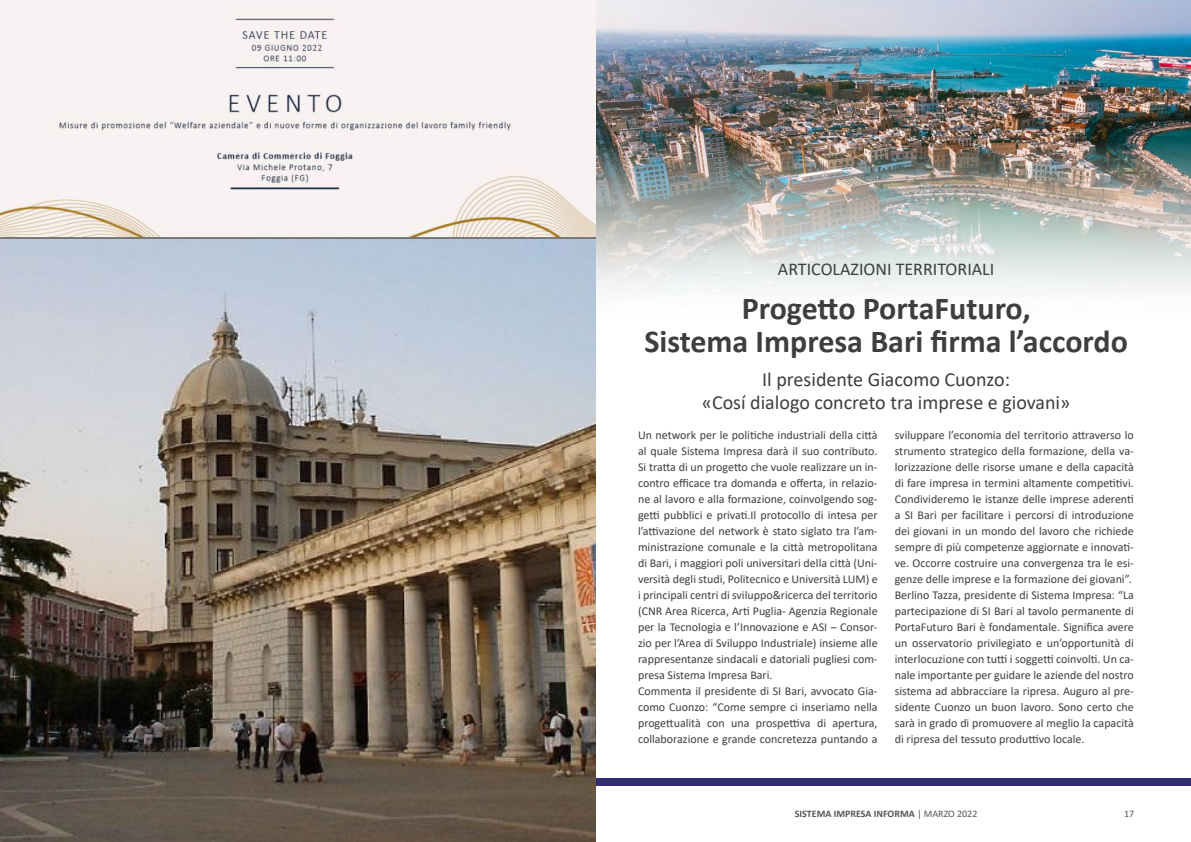
<style>
.page{position:relative;width:1191px;height:842px;background:#fff}
.page>*{position:absolute;margin:0;border:0;box-sizing:border-box;transform-origin:0 0}
.titolo{font:700 32px/33px "Calibri";color:#3e3e3f;text-align:center}
.sottotitolo{font:20px/23px "Calibri";color:#3e3e3f;text-align:center}
.titolo-2{font:18px "Calibri";color:#3e3e3f}
.testo{font:12px/16px "Calibri";color:#3e3e3f;text-align:justify}
.data{font:700 10px "Calibri";color:#545557}
.t1{font:10px "Calibri";color:#545557}
.s1{font-weight:400}
</style>
<div class="page">
<div style="left:595px;top:778px;width:596px;height:7px;background:#322d74"></div>
<img style="left:595px;top:0;width:596px;height:330px">
<img style="left:0;top:239px;width:595px;height:603px">
<img style="left:0;top:0;width:595px;height:239px">
<p class="titolo-2" style="left:778px;top:256px;width:218px">ARTICOLAZIONI TERRITORIALI</p>
<p class="titolo" style="left:644px;top:291px;width:485px">Progetto PortaFuturo,<br>Sistema Impresa Bari firma l’accordo</p>
<p class="sottotitolo" style="left:702px;top:368px;width:370px">Il presidente Giacomo Cuonzo:<br>«Cosí dialogo concreto tra imprese e giovani»</p>
<p class="testo" style="left:638px;top:426px;width:241px">Un network per le politiche industriali della città al quale Sistema Impresa darà il suo contributo.<br>Si tratta di un progetto che vuole realizzare un in&shy;contro efficace tra domanda e offerta, in relazio&shy;ne al lavoro e alla formazione, coinvolgendo sog&shy;getti pubblici e privati.Il protocollo di intesa per l’attivazione del network è stato siglato tra l’am&shy;ministrazione comunale e la città metropolitana di Bari, i maggiori poli universitari della città (Uni&shy;versità degli studi, Politecnico e Università LUM) e i principali centri di sviluppo&amp;ricerca del territorio (CNR Area Ricerca, Arti Puglia- Agenzia Regionale per la Tecnologia e l’Innovazione e ASI – Consor&shy;zio per l’Area di Sviluppo Industriale) insieme alle rappresentanze sindacali e datoriali pugliesi com&shy;presa Sistema Impresa Bari.</p>
<p class="testo" style="left:638px;top:682px;width:241px">Commenta il presidente di SI Bari, avvocato Gia&shy;como Cuonzo: “Come sempre ci inseriamo nella progettualità con una prospettiva di apertura, collaborazione e grande concretezza puntando a</p>
<p class="testo" style="left:894px;top:426px;width:241px">sviluppare l’economia del territorio attraverso lo strumento strategico della formazione, della va&shy;lorizzazione delle risorse umane e della capacità di fare impresa in termini altamente competitivi.<br>Condivideremo le istanze delle imprese aderenti a SI Bari per facilitare i percorsi di introduzione dei giovani in un mondo del lavoro che richiede sempre di più competenze aggiornate e innovati&shy;ve. Occorre costruire una convergenza tra le esi&shy;genze delle imprese e la formazione dei giovani”.</p>
<p class="testo" style="left:894px;top:586px;width:241px">Berlino Tazza, presidente di Sistema Impresa: “La partecipazione di SI Bari al tavolo permanente di PortaFuturo Bari è fondamentale. Significa avere un osservatorio privilegiato e un’opportunità di interlocuzione con tutti i soggetti coinvolti. Un ca&shy;nale importante per guidare le aziende del nostro sistema ad abbracciare la ripresa. Auguro al pre&shy;sidente Cuonzo un buon lavoro. Sono certo che sarà in grado di promuovere al meglio la capacità di ripresa del tessuto produttivo locale.</p>
<p class="data" style="left:795px;top:807px;width:184px">SISTEMA IMPRESA INFORMA <span class="s1">| MARZO 2022</span></p>
<p class="t1" style="left:1124px;top:807px;width:12px">17</p>
</div>
